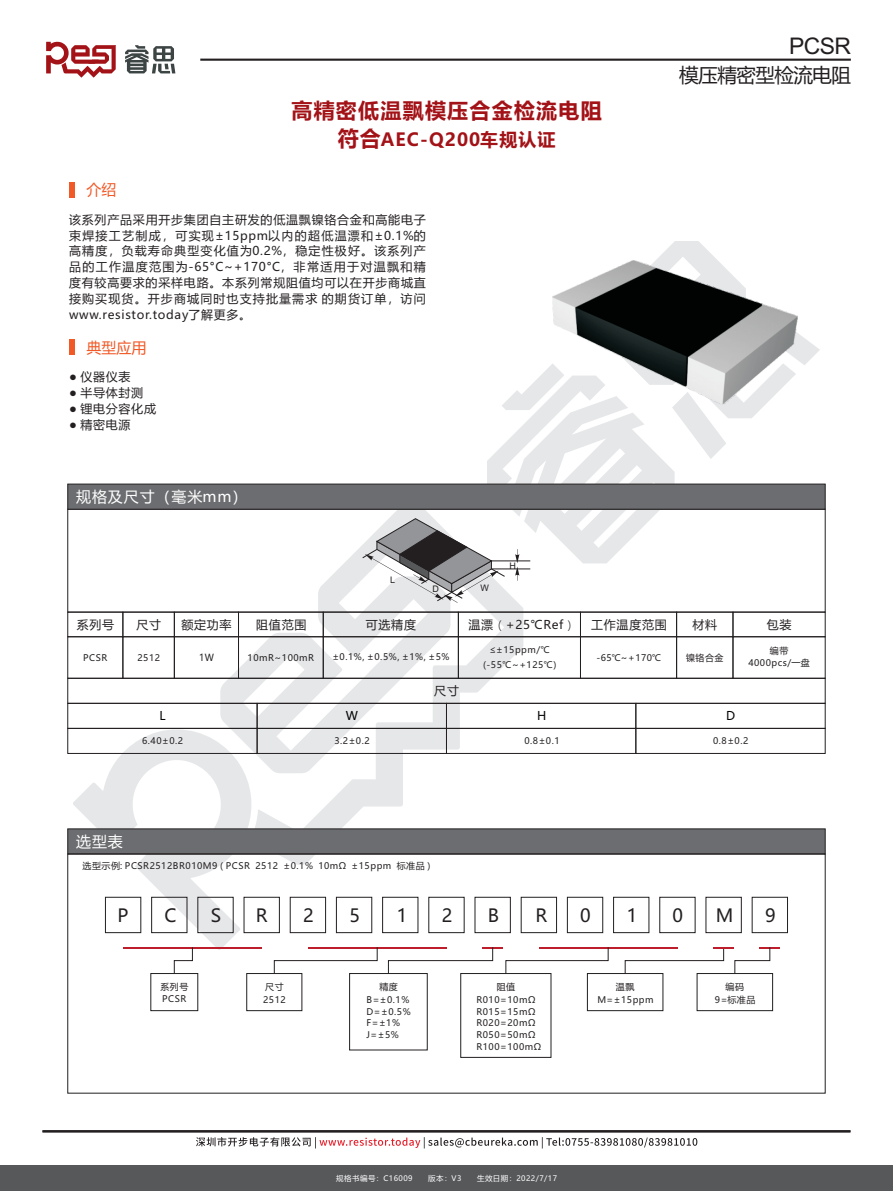
<style>
.page{position:relative;width:893px;height:1191px;background:#fff}
.page>*{position:absolute;margin:0;border:0;box-sizing:border-box;transform-origin:0 0}
.t1{font:22.95px "Arial";color:#231f20}
.t2{font:700 21px "Microsoft Ya Hei";letter-spacing:.06em;color:#a21217}
.t3{font:19.65px "Microsoft Ya Hei";letter-spacing:-.025em;color:#231f20}
.t4{font:18px "Microsoft Ya Hei";color:#231f20}
.t5{font:700 18px "Microsoft Ya Hei";letter-spacing:.06em;color:#a21217}
.t6{font:15px "Microsoft Ya Hei";letter-spacing:.06em;color:#fff}
.t7{font:15px "Microsoft Ya Hei";color:#f15927}
.t8{font:12px/15.9px "Microsoft Ya Hei";letter-spacing:.06em;color:#231f20;text-align:justify}
.t9{font:12px "Microsoft Ya Hei";color:#030303}
.t10{font:9.6px "Microsoft Ya Hei";color:#231f20;scale:.93 1}
.t11{font:9px/12px "Microsoft Ya Hei";letter-spacing:.06em;color:#231f20}
.t12{font:9px "Arial";color:#231f20}
.t13{font:7.5px "Microsoft Ya Hei";letter-spacing:.06em;color:#fff}
.s1{font-size:21px}
.s2{font-family:"Malgun Gothic";font-weight:300}
</style>
<div class="page">
<svg style="left:263px;top:773px;width:140px;height:92px"></svg>
<svg style="left:73px;top:773px;width:190px;height:177px"></svg>
<svg style="left:656px;top:241px;width:164px;height:122px"></svg>
<div style="left:0;top:1165px;width:893px;height:26px;background:#57585a"></div>
<hr style="left:43px;top:1130px;width:807px;height:2px;background:#231f20">
<svg style="left:196px;top:1137px;width:501px;height:11px"></svg>
<svg style="left:46px;top:41px;width:70px;height:37px"></svg>
<svg style="left:125px;top:45px;width:50px;height:28px"></svg>
<hr style="left:200px;top:59px;width:651px;height:2px;background:#231f20">
<div style="left:67px;top:828px;width:759px;height:27px;background:#6c6d70"></div>
<div style="left:68px;top:853px;width:757px;height:240px;border:1px solid #231f20"></div>
<hr style="left:123px;top:947px;width:139px;height:1px;background:#be1d2c">
<hr style="left:539px;top:947px;width:138px;height:1px;background:#be1d2c">
<svg style="left:173px;top:946px;width:20px;height:27px"></svg>
<hr style="left:308px;top:947px;width:138px;height:1px;background:#be1d2c">
<div style="left:151px;top:897px;width:36px;height:36px;border:1px solid #231f20"></div>
<div style="left:197px;top:897px;width:37px;height:36px;border:1px solid #231f20"></div>
<div style="left:244px;top:897px;width:36px;height:36px;border:1px solid #231f20"></div>
<div style="left:290px;top:897px;width:36px;height:36px;border:1px solid #231f20"></div>
<div style="left:336px;top:897px;width:36px;height:36px;border:1px solid #231f20"></div>
<div style="left:382px;top:897px;width:36px;height:36px;border:1px solid #231f20"></div>
<div style="left:428px;top:897px;width:37px;height:36px;border:1px solid #231f20"></div>
<div style="left:475px;top:897px;width:36px;height:36px;border:1px solid #231f20"></div>
<div style="left:521px;top:897px;width:36px;height:36px;border:1px solid #231f20"></div>
<div style="left:567px;top:897px;width:36px;height:36px;border:1px solid #231f20"></div>
<div style="left:613px;top:897px;width:36px;height:36px;border:1px solid #231f20"></div>
<div style="left:659px;top:897px;width:36px;height:36px;border:1px solid #231f20"></div>
<div style="left:705px;top:897px;width:37px;height:36px;border:1px solid #231f20"></div>
<div style="left:105px;top:897px;width:36px;height:36px;border:1px solid #231f20"></div>
<div style="left:752px;top:897px;width:36px;height:36px;border:1px solid #231f20"></div>
<div style="left:150px;top:973px;width:48px;height:38px;border:1px solid #231f20"></div>
<div style="left:349px;top:973px;width:79px;height:77px;border:1px solid #231f20"></div>
<div style="left:246px;top:973px;width:56px;height:38px;border:1px solid #231f20"></div>
<div style="left:697px;top:973px;width:76px;height:38px;border:1px solid #231f20"></div>
<div style="left:587px;top:973px;width:76px;height:38px;border:1px solid #231f20"></div>
<svg style="left:273px;top:947px;width:105px;height:27px"></svg>
<svg style="left:388px;top:947px;width:221px;height:27px"></svg>
<svg style="left:624px;top:947px;width:156px;height:27px"></svg>
<div style="left:69px;top:182px;width:6px;height:15px;background:#f15927"></div>
<div style="left:69px;top:339px;width:6px;height:16px;background:#f15927"></div>
<img style="left:552px;top:260px;width:245px;height:103px">
<svg style="left:67px;top:363px;width:759px;height:410px"></svg>
<div style="left:732px;top:611px;width:94px;height:26px;border:1px solid #231f20"></div>
<div style="left:732px;top:636px;width:94px;height:42px;border:1px solid #231f20"></div>
<h1 class="t1" style="left:789px;top:37px;width:63px">PCSR</h1>
<h2 class="t2" style="left:291px;top:101px;width:312px">高精密低温飘模压合金检流电阻</h2>
<h3 class="t5" style="left:338px;top:131px;width:219px"><span class="s1">符合</span>AEC-Q200车规认证</h3>
<h3 class="t7" style="left:87px;top:183px;width:32px">介绍</h3>
<h3 class="t8" style="left:69px;top:212px;width:358px">该系列产品采用开步集团自主研发的低温飘镍铬合金和高能电子束焊接工艺制成，可实现±15ppm以内的超低温漂和±0.1%的高精度，负载寿命典型变化值为0.2%，稳定性极好。该系列产品的工作温度范围为-65°C~+170°C，非常适用于对温飘和精度有较高要求的采样电路。本系列常规阻值均可以在开步商城直接购买现货。开步商城同时也支持批量需求的期货订单，访问www.resistor.today了解更多。</h3>
<h3 class="t7" style="left:87px;top:340px;width:62px">典型应用</h3>
<h3 class="t8" style="left:69px;top:370px;width:63px">● 仪器仪表</h3>
<h3 class="t8" style="left:69px;top:385px;width:76px">● 半导体封测</h3>
<h3 class="t8" style="left:69px;top:401px;width:88px">● 锂电分容化成</h3>
<h3 class="t8" style="left:69px;top:417px;width:63px">● 精密电源</h3>
<h3 class="t3" style="left:679px;top:66px;width:173px">模压精密型检流电阻</h3>
<h3 class="t6" style="left:76px;top:489px;width:173px">规格及尺寸（毫米mm）</h3>
<p class="t12" style="left:509px;top:562px;width:8px">H</p>
<p class="t12" style="left:390px;top:576px;width:7px">L</p>
<p class="t12" style="left:432px;top:585px;width:8px">D</p>
<p class="t12" style="left:480px;top:585px;width:10px">W</p>
<h3 class="t8" style="left:77px;top:617px;width:39px">系列号</h3>
<h3 class="t8" style="left:181px;top:617px;width:52px">额定功率</h3>
<h3 class="t8" style="left:256px;top:617px;width:52px">阻值范围</h3>
<h3 class="t8" style="left:136px;top:617px;width:26px">尺寸</h3>
<p class="t11" style="left:137px;top:652px;width:24px">2512</p>
<p class="t11" style="left:83px;top:652px;width:26px">PCSR</p>
<p class="t10" style="left:199px;top:653px;width:18px">1W</p>
<p class="t11" style="left:248px;top:652px;width:68px">10mR~100mR</p>
<h3 class="t8" style="left:366px;top:617px;width:52px">可选精度</h3>
<h3 class="t8" style="left:591px;top:617px;width:77px">工作温度范围</h3>
<p class="t11" style="left:332px;top:652px;width:119px">±0.1%, ±0.5%, ±1%, ±5%</p>
<p class="t11" style="left:596px;top:652px;width:66px">-65℃~+170℃</p>
<h3 class="t8" style="left:468px;top:617px;width:109px">温漂<span class="s2">（</span>+25℃Ref<span class="s2">）</span></h3>
<p class="t11" style="left:483px;top:643px;width:75px;line-height:14.5px;text-align:center">≤±15ppm/℃ (-55℃~+125℃)</p>
<h3 class="t8" style="left:692px;top:617px;width:26px">材料</h3>
<p class="t11" style="left:686px;top:652px;width:39px">镍铬合金</p>
<h3 class="t8" style="left:434px;top:683px;width:26px">尺寸</h3>
<h3 class="t8" style="left:767px;top:617px;width:26px">包装</h3>
<p class="t11" style="left:748px;top:646px;width:63px;text-align:center">编带<br>4000pcs/一盘</p>
<h3 class="t9" style="left:159px;top:710px;width:8px">L</h3>
<p class="t11" style="left:142px;top:736px;width:43px">6.40±0.2</p>
<h3 class="t9" style="left:346px;top:710px;width:14px">W</h3>
<h3 class="t9" style="left:537px;top:710px;width:11px">H</h3>
<h3 class="t9" style="left:726px;top:710px;width:11px">D</h3>
<p class="t11" style="left:334px;top:736px;width:37px">3.2±0.2</p>
<p class="t11" style="left:524px;top:736px;width:37px">0.8±0.1</p>
<p class="t11" style="left:713px;top:736px;width:37px">0.8±0.2</p>
<h3 class="t6" style="left:76px;top:834px;width:48px">选型表</h3>
<p class="t11" style="left:83px;top:861px;width:349px">选型示例: PCSR2512BR010M9 ( PCSR 2512 ±0.1% 10mΩ ±15ppm 标准品 )</p>
<h3 class="t4" style="left:118px;top:907px;width:13px">P</h3>
<h3 class="t4" style="left:165px;top:907px;width:14px">C</h3>
<h3 class="t4" style="left:211px;top:907px;width:12px">S</h3>
<h3 class="t4" style="left:256px;top:907px;width:13px">R</h3>
<h3 class="t4" style="left:303px;top:907px;width:12px">2</h3>
<h3 class="t4" style="left:349px;top:907px;width:12px">5</h3>
<h3 class="t4" style="left:397px;top:907px;width:12px">1</h3>
<h3 class="t4" style="left:442px;top:907px;width:12px">2</h3>
<h3 class="t4" style="left:488px;top:907px;width:13px">B</h3>
<h3 class="t4" style="left:535px;top:907px;width:13px">R</h3>
<h3 class="t4" style="left:580px;top:907px;width:12px">0</h3>
<h3 class="t4" style="left:627px;top:907px;width:12px">1</h3>
<h3 class="t4" style="left:672px;top:907px;width:12px">0</h3>
<h3 class="t4" style="left:716px;top:907px;width:19px">M</h3>
<h3 class="t4" style="left:765px;top:907px;width:12px">9</h3>
<p class="t11" style="left:265px;top:981px;width:20px">尺寸</p>
<p class="t11" style="left:715px;top:981px;width:42px;text-align:center">编码<br>9=标准品</p>
<p class="t11" style="left:367px;top:982px;width:46px;text-indent:13px">精度<br>B=±0.1%<br>D=±0.5%<br>F=±1%<br>J=±5%</p>
<p class="t11" style="left:160px;top:981px;width:30px">系列号<br>PCSR</p>
<p class="t11" style="left:476px;top:981px;width:66px;text-indent:20px">阻值<br>R010=10mΩ<br>R015=15mΩ<br>R020=20mΩ<br>R050=50mΩ<br>R100=100mΩ</p>
<p class="t11" style="left:616px;top:981px;width:20px">温飘</p>
<p class="t11" style="left:263px;top:994px;width:24px">2512</p>
<p class="t11" style="left:597px;top:994px;width:58px">M=±15ppm</p>
<p class="t13" style="left:336px;top:1175px;width:78px">规格书编号：C16009</p>
<p class="t13" style="left:428px;top:1175px;width:35px">版本：V3</p>
<p class="t13" style="left:477px;top:1175px;width:82px">生效日期：2022/7/17</p>
</div>
